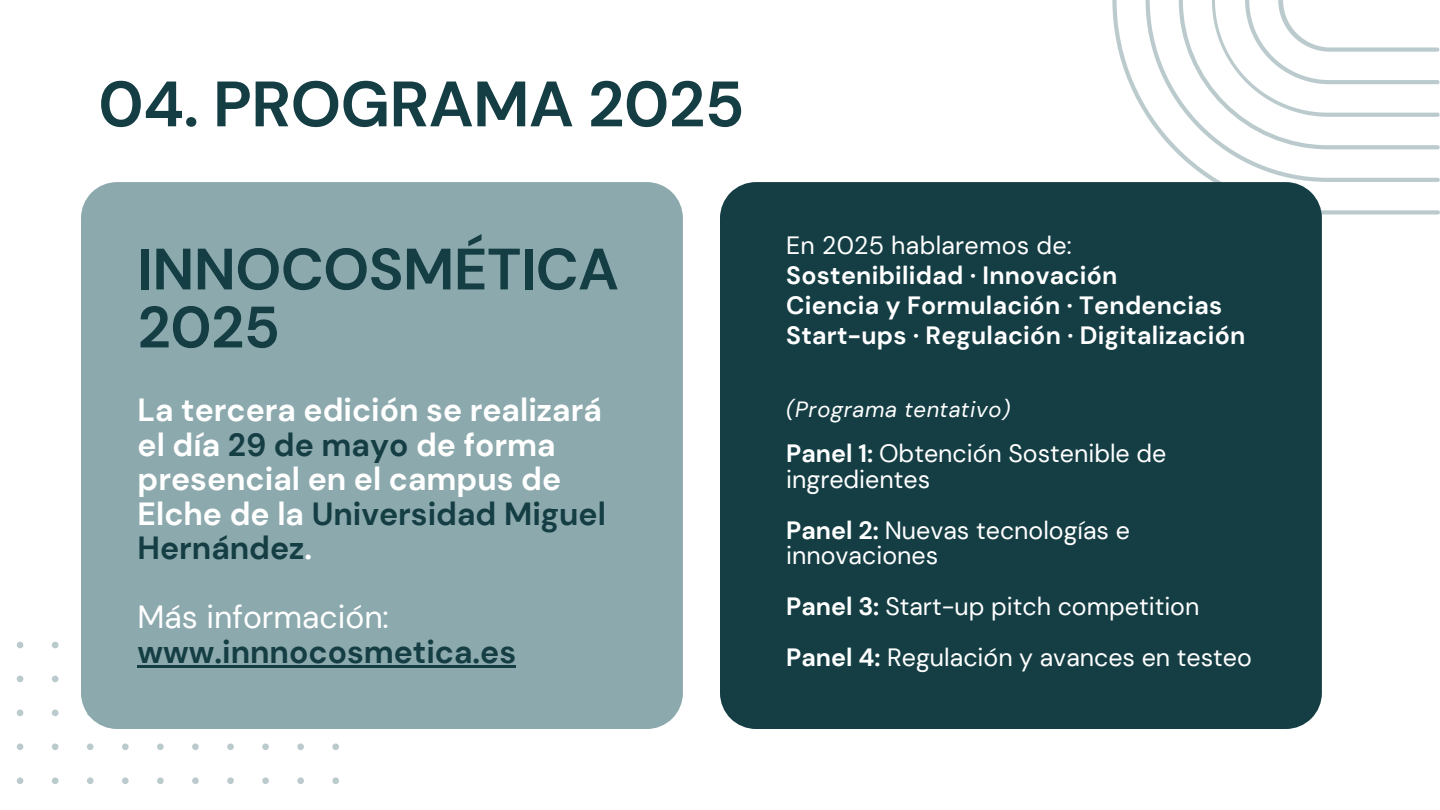
<style>
.page{position:relative;width:1440px;height:810px;background:#fff}
.page>*{position:absolute;margin:0;border:0;box-sizing:border-box;transform-origin:0 0}
.t1{font:700 64px "DM Sans";letter-spacing:-.01em;color:#143e44}
.t2{font:700 58.2px/58px "DM Sans";letter-spacing:-.01em;color:#143e44}
.t3{font:700 32px/34.5px "DM Sans";color:#fff}
.t4{font:700 32px/34.5px "DM Sans";color:#143e44}
.t5{font:25px/25.5px "DM Sans";color:#fff}
.t6{font:700 25px/30px "DM Sans";letter-spacing:.01em;color:#fff}
.t7{font:italic 22px "DM Sans";letter-spacing:.03em;color:#fff}
.s1{font-weight:400}
.s2{color:#143e44}
.s3{font-weight:700}
.s4{font-weight:400;color:#fff}
</style>
<div class="page">
<svg style="left:17px;top:642px;width:322px;height:142px"></svg>
<div style="left:81px;top:182px;width:602px;height:547px;background:#8ca9ad"></div>
<svg style="left:1112px;top:0;width:328px;height:214px"></svg>
<div style="left:720px;top:182px;width:602px;height:547px;background:#143e44"></div>
<hr style="left:138px;top:665px;width:378px;height:3px;background:#143e44">
<p class="t1" style="left:98px;top:63px;width:648px">04. PROGRAMA 2025</p>
<h1 class="t2" style="left:138px;top:241px;width:483px">INNOCOSMÉTICA<br>2025</h1>
<h4 class="t6" style="left:786px;top:231px;width:461px"><span class="s1">En 2025 hablaremos de:<br></span>Sostenibilidad · Innovación<br>Ciencia y Formulación · Tendencias<br>Start-ups · Regulación · Digitalización</h4>
<h2 class="t3" style="left:138px;top:393px;width:466px">La tercera edición se realizará</h2>
<h1 class="t7" style="left:786px;top:395px;width:225px">(Programa tentativo)</h1>
<h2 class="t3" style="left:138px;top:428px;width:470px">el día <span class="s2">29 de mayo</span> de forma presencial en el campus de<br>Elche de la <span class="s2">Universidad Miguel<br>Hernández</span>.</h2>
<h4 class="t5" style="left:786px;top:441px;width:382px"><span class="s3">Panel 1:</span> Obtención Sostenible de ingredientes</h4>
<p class="t5" style="left:786px;top:517px;width:345px"><span class="s3">Panel 2:</span> Nuevas tecnologías e innovaciones</p>
<h4 class="t5" style="left:786px;top:594px;width:415px"><span class="s3">Panel 3:</span> Start-up pitch competition</h4>
<h4 class="t5" style="left:786px;top:645px;width:467px"><span class="s3">Panel 4:</span> Regulación y avances en testeo</h4>
<h3 class="t4" style="left:138px;top:600px;width:380px"><span class="s4">Más información: </span>www.innnocosmetica.es</h3>
</div>
